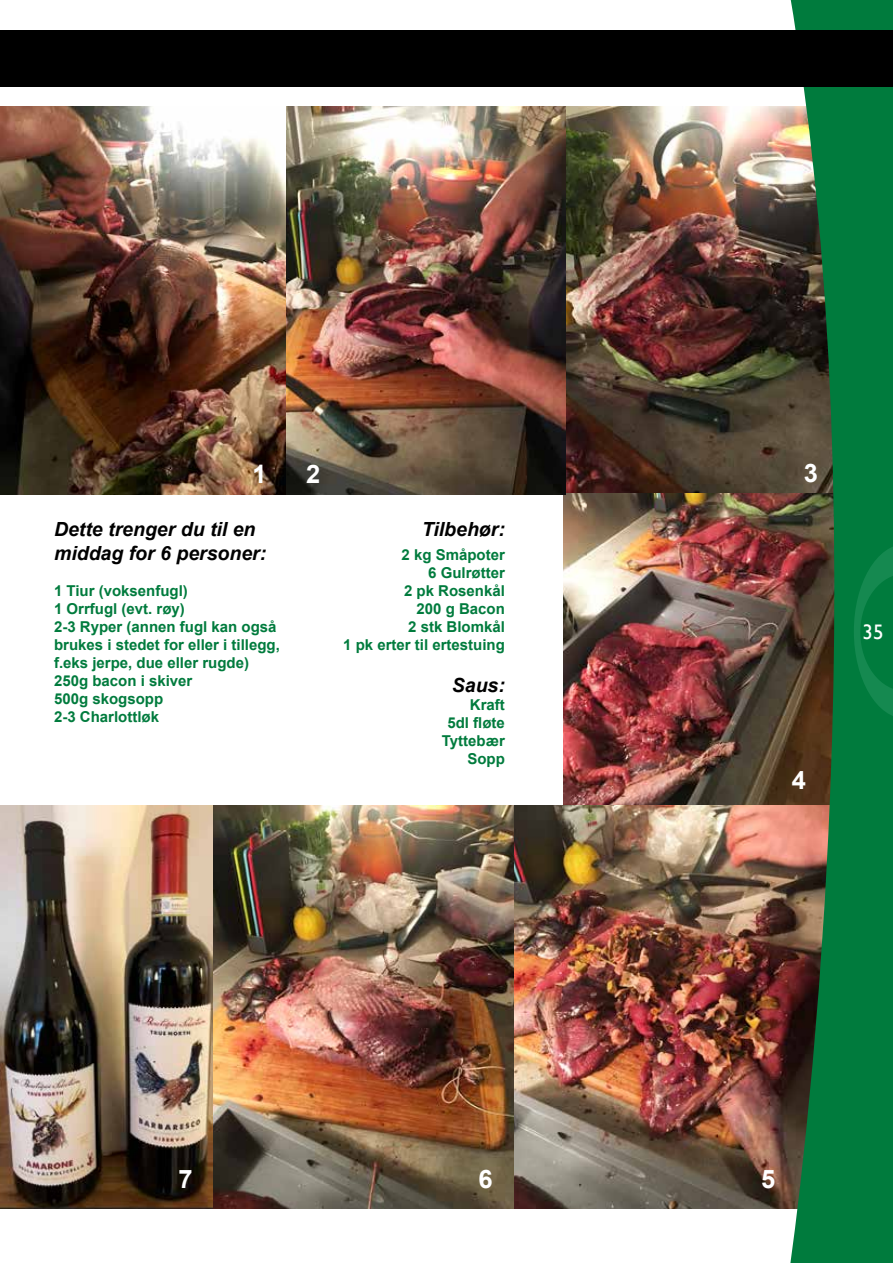
<style>
.page{position:relative;width:893px;height:1263px;background:#fff}
.page>*{position:absolute;margin:0;border:0;box-sizing:border-box;transform-origin:0 0}
.t1{font:700 25.5px "Arial";color:#fff}
.t2{font:21px "Gill Sans";color:#fff}
.t3{font:italic 700 19.5px/23.4px "Arial";color:#000}
.t4{font:700 15px/18px "Arial";color:#007b3d;text-align:right}
</style>
<div class="page">
<img style="left:563px;top:106px;width:226px;height:699px">
<img style="left:514px;top:805px;width:275px;height:404px">
<svg style="left:789px;top:0;width:104px;height:1263px;background:#1f6a3b"></svg>
<svg style="left:854px;top:544px;width:39px;height:175px;background:#067f43"></svg>
<div style="left:0;top:30px;width:893px;height:56px;background:#000"></div>
<img style="left:0;top:106px;width:565px;height:388px">
<img style="left:0;top:805px;width:514px;height:404px">
<h1 class="t1" style="left:253px;top:457px;width:16px">1</h1>
<h1 class="t1" style="left:306px;top:457px;width:16px">2</h1>
<h1 class="t1" style="left:804px;top:456px;width:16px">3</h1>
<h3 class="t3" style="left:54px;top:518px;width:214px">Dette trenger du til en middag for 6 personer:</h3>
<p class="t4" style="left:54px;top:582px;width:227px;text-align:left">1 Tiur (voksenfugl)<br>1 Orrfugl (evt. røy)<br>2-3 Ryper (annen fugl kan også brukes i stedet for eller i tillegg, f.eks jerpe, due eller rugde)<br>250g bacon i skiver<br>500g skogsopp<br>2-3 Charlottløk</p>
<h3 class="t3" style="left:422px;top:518px;width:85px">Tilbehør:</h3>
<p class="t4" style="left:343px;top:546px;width:163px">2 kg Småpoter<br>6 Gulrøtter<br>2 pk Rosenkål<br>200 g Bacon<br>2 stk Blomkål<br>1 pk erter til ertestuing</p>
<h3 class="t3" style="left:452px;top:674px;width:55px">Saus:</h3>
<p class="t4" style="left:442px;top:696px;width:65px">Kraft<br>5dl fløte<br>Tyttebær<br>Sopp</p>
<h1 class="t1" style="left:792px;top:763px;width:16px">4</h1>
<h2 class="t2" style="left:862px;top:619px;width:22px">35</h2>
<h1 class="t1" style="left:179px;top:1162px;width:16px">7</h1>
<h1 class="t1" style="left:478px;top:1162px;width:16px">6</h1>
<h1 class="t1" style="left:761px;top:1162px;width:16px">5</h1>
</div>
